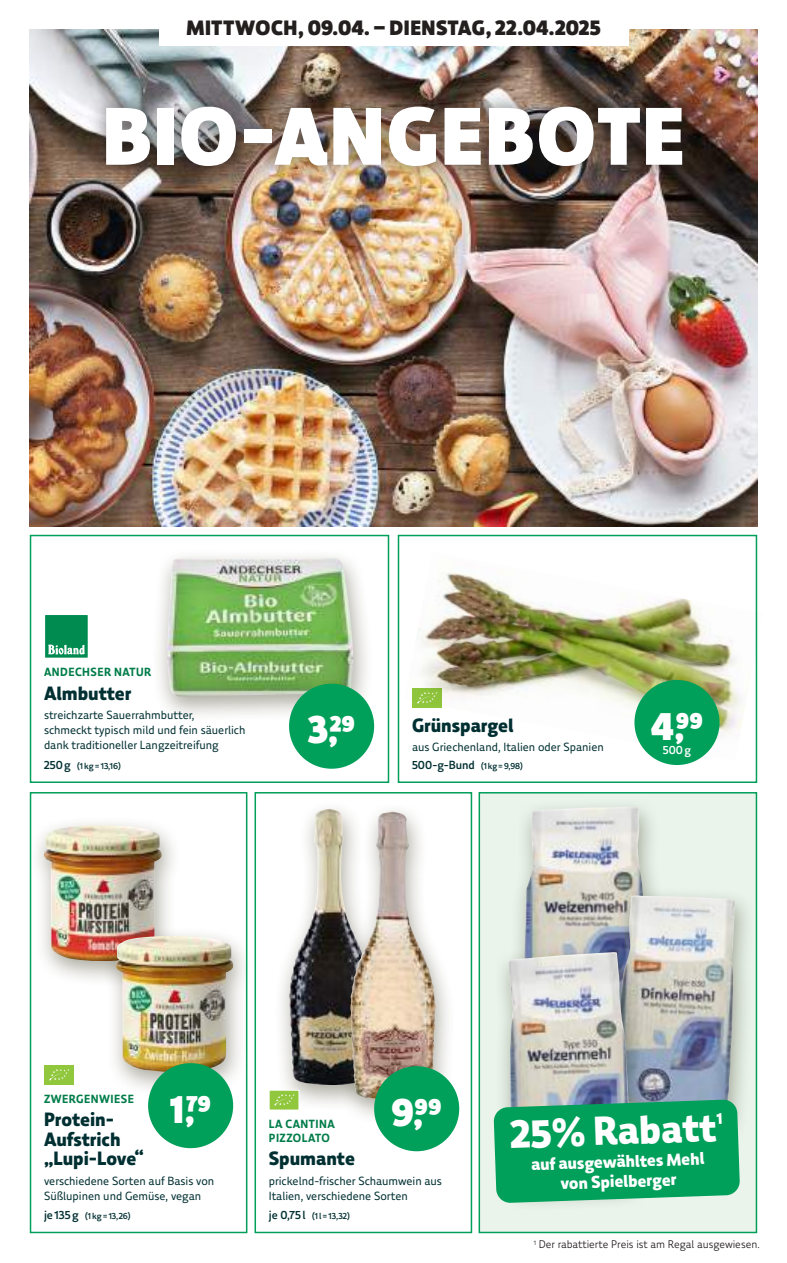
<style>
.page{position:relative;width:787px;height:1263px;background:#fff}
.page>*{position:absolute;margin:0;border:0;box-sizing:border-box;transform-origin:0 0}
.t1{font:900 82.5px "Bio Markt";letter-spacing:.03em;color:#fff}
.t2{font:800 40.95px "Bio Markt";color:#fff}
.t3{font:900 39px "Bio Markt";color:#fff}
.t4{font:900 21px "Bio Markt";letter-spacing:.03em;color:#241f1f}
.t5{font:800 19.5px/19.5px "Bio Markt";color:#002f32}
.t6{font:800 17.4px/19.8px "Bio Markt";color:#fff;text-align:center}
.t7{font:12px/15px "Bio Markt";color:#002f32}
.t8{font:700 12px/13.5px "Bio Markt";letter-spacing:.04em;color:#007c49}
.t9{font:500 12px "Bio Markt";color:#fff}
.t10{font:300 11.25px "Bio Markt";color:#241f1f}
.t11{font:500 9px "Bio Markt";color:#002f32}
.s1{font-size:12px}
.s2{font-weight:500}
.s3{font-weight:500;font-size:9px}
</style>
<div class="page">
<img style="left:30px;top:30px;width:727px;height:496px">
<img style="left:29px;top:792px;width:219px;height:442px">
<svg style="left:254px;top:792px;width:219px;height:442px"></svg>
<svg style="left:29px;top:534px;width:361px;height:249px"></svg>
<svg style="left:397px;top:534px;width:361px;height:249px"></svg>
<svg style="left:478px;top:792px;width:280px;height:442px;background:#d9eee0"></svg>
<div style="left:289px;top:684px;width:85px;height:85px;background:#009f5a;border-radius:50%"></div>
<div style="left:148px;top:1063px;width:85px;height:85px;background:#009f5a;border-radius:50%"></div>
<div style="left:374px;top:1066px;width:85px;height:85px;background:#009f5a;border-radius:50%"></div>
<div style="left:159px;top:0;width:469px;height:45px;background:#fff"></div>
<div style="left:87px;top:88px;width:614px;height:97px;background:#241f1f;opacity:.6"></div>
<img style="left:404px;top:552px;width:354px;height:209px">
<img style="left:431px;top:574px;width:44px;height:57px">
<div style="left:634px;top:680px;width:85px;height:85px;background:#009f5a;border-radius:50%"></div>
<div style="left:508px;top:796px;width:159px;height:267px;background:#302c12;opacity:.4"></div>
<img style="left:524px;top:807px;width:122px;height:135px">
<div style="left:598px;top:885px;width:158px;height:263px;background:#302c12;opacity:.4"></div>
<img style="left:613px;top:895px;width:123px;height:204px">
<div style="left:493px;top:942px;width:158px;height:270px;background:#302c12;opacity:.4"></div>
<img style="left:508px;top:952px;width:122px;height:147px">
<svg style="left:493px;top:1099px;width:247px;height:104px;background:#14a466"></svg>
<h3 class="t4" style="left:186px;top:15px;width:411px">MITTWOCH, 09.04. – DIENSTAG, 22.04.2025</h3>
<h1 class="t1" style="left:102px;top:86px;width:583px">BIO-ANGEBOTE</h1>
<p class="t8" style="left:44px;top:665px;width:108px">ANDECHSER NATUR</p>
<h3 class="t5" style="left:44px;top:684px;width:89px">Almbutter</h3>
<p class="t7" style="left:44px;top:708px;width:203px">streichzarte Sauerrahmbutter,<br>schmeckt typisch mild und fein säuerlich dank traditioneller Langzeitreifung</p>
<p class="t11" style="left:44px;top:760px;width:79px"><span class="s1">250g</span> (1kg=13,16)</p>
<h3 class="t3" style="left:308px;top:706px;width:49px">3,29</h3>
<h3 class="t5" style="left:412px;top:715px;width:103px">Grünspargel</h3>
<p class="t7" style="left:412px;top:738px;width:193px;line-height:17.7px">aus Griechenland, Italien oder Spanien<br><span class="s2">500-g-Bund</span> <span class="s3">(1kg=9,98)</span></p>
<h3 class="t3" style="left:651px;top:702px;width:54px">4,99</h3>
<p class="t9" style="left:663px;top:743px;width:30px">500g</p>
<p class="t8" style="left:44px;top:1092px;width:91px">ZWERGENWIESE</p>
<h3 class="t5" style="left:44px;top:1110px;width:101px">Protein-<br>Aufstrich „Lupi-Love“</h3>
<p class="t7" style="left:44px;top:1173px;width:172px">verschiedene Sorten auf Basis von<br>Süßlupinen und Gemüse, vegan</p>
<p class="t11" style="left:44px;top:1210px;width:88px"><span class="s1">je135g</span> (1kg=13,26)</p>
<h3 class="t3" style="left:170px;top:1085px;width:43px">1,79</h3>
<h3 class="t3" style="left:391px;top:1088px;width:52px">9,99</h3>
<p class="t8" style="left:269px;top:1117px;width:67px">LA CANTINA<br>PIZZOLATO</p>
<h3 class="t5" style="left:269px;top:1149px;width:88px">Spumante</h3>
<p class="t7" style="left:269px;top:1173px;width:175px">prickelnd-frischer Schaumwein aus<br>Italien, verschiedene Sorten</p>
<p class="t11" style="left:269px;top:1210px;width:83px"><span class="s1">je 0,75 l</span> (1l=13,32)</p>
<h2 class="t2" style="left:509px;top:1109px;width:208px;rotate:-2deg">25% Rabatt</h2>
<h3 class="t6" style="left:531px;top:1154px;width:175px;rotate:-2deg">auf ausgewähltes Mehl von Spielberger</h3>
<p class="t10" style="left:533px;top:1238px;width:227px"><sup>1</sup> Der rabattierte Preis ist am Regal ausgewiesen.</p>
</div>
